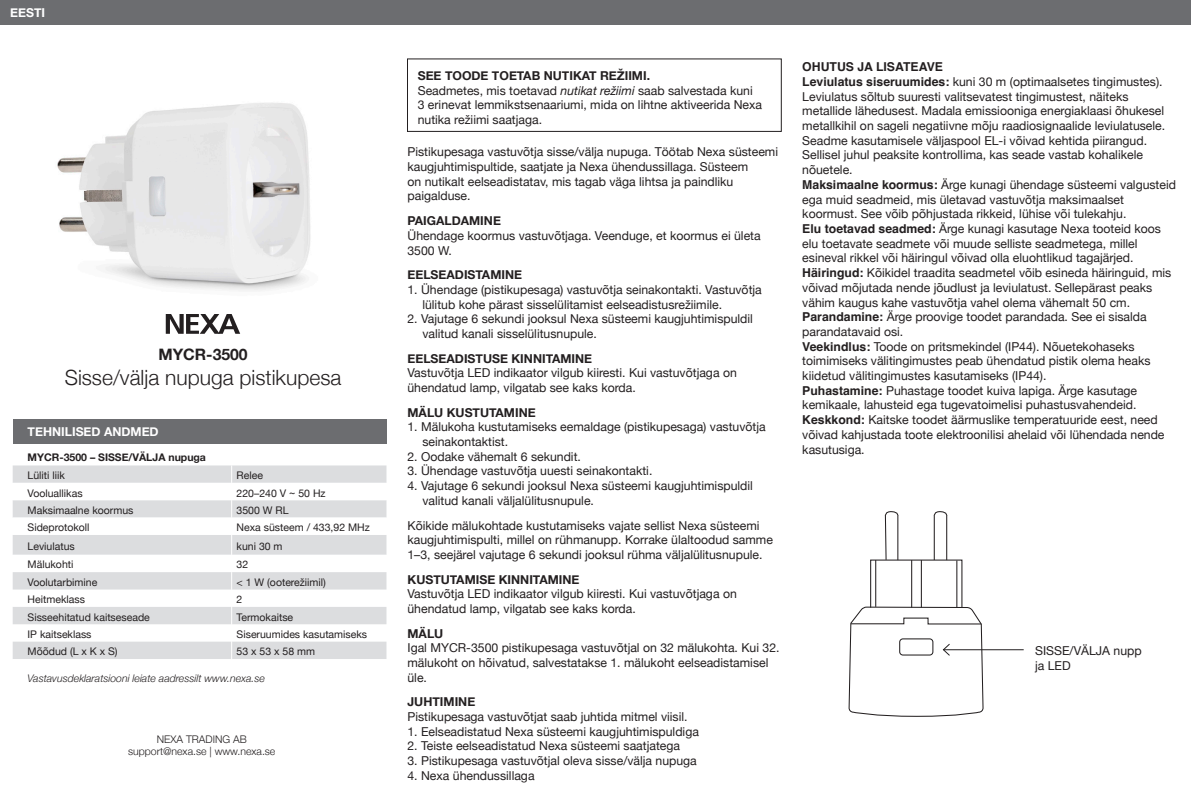
<style>
.page{position:relative;width:1191px;height:794px;background:#fff}
.page>*{position:absolute;margin:0;border:0;box-sizing:border-box;transform-origin:0 0}
.t1{font:300 21px "Helvetica Neue";color:#231f20}
.t2{font:700 15.75px "Helvetica Neue";color:#231f20}
.Brödtext{font:12.25px/14.7px "Helvetica Neue";color:#231f20}
.Rubrik{font:12.25px/14.7px "Helvetica Neue";color:#231f20}
.Rubrik-2{font:700 12.25px "Helvetica Neue";color:#231f20}
.Rubrik-3{font:700 12.25px "Helvetica Neue";color:#fff}
.t3{font:700 12.25px "Helvetica";color:#231f20}
.t4{font:10.5px "Helvetica Neue";color:#231f20}
.t5{font:italic 300 10.5px "Helvetica Neue";color:#231f20}
.t6{font:300 10.5px "Helvetica Neue";color:#231f20}
.t7{font:700 10.5px "Helvetica Neue";color:#231f20}
.s1{font-weight:700}
.s2{font-style:italic}
.s3{font-family:"Helvetica";font-weight:700}
</style>
<div class="page">
<img style="left:57px;top:102px;width:254px;height:189px">
<svg style="left:13px;top:465px;width:373px;height:194px"></svg>
<div style="left:13px;top:419px;width:373px;height:25px;background:#6c6d70"></div>
<div style="left:407px;top:59px;width:374px;height:73px;border:1px solid #231f20"></div>
<div style="left:870px;top:559px;width:92px;height:49px;border:1px solid #231f20"></div>
<hr style="left:956px;top:560px;width:1px;height:47px;background:#231f20">
<hr style="left:875px;top:560px;width:1px;height:47px;background:#231f20">
<svg style="left:884px;top:511px;width:16px;height:50px"></svg>
<svg style="left:933px;top:511px;width:15px;height:50px"></svg>
<hr style="left:911px;top:560px;width:1px;height:47px;background:#231f20">
<hr style="left:921px;top:560px;width:1px;height:47px;background:#231f20">
<hr style="left:943px;top:649px;width:80px;height:1px;background:#231f20">
<svg style="left:848px;top:606px;width:136px;height:111px"></svg>
<div style="left:0;top:0;width:1191px;height:25px;background:#6c6d70"></div>
<svg style="left:166px;top:314px;width:74px;height:20px"></svg>
<p class="Rubrik-3" style="left:10px;top:3px;width:36px">EESTI</p>
<p class="t2" style="left:158px;top:342px;width:91px">MYCR-3500</p>
<p class="t1" style="left:65px;top:360px;width:278px">Sisse/välja nupuga pistikupesa</p>
<p class="Rubrik-3" style="left:28px;top:422px;width:133px">TEHNILISED ANDMED</p>
<p class="t7" style="left:28px;top:448px;width:180px">MYCR-3500 – SISSE/VÄLJA nupuga</p>
<p class="t4" style="left:28px;top:468px;width:39px">Lüliti liik</p>
<p class="t4" style="left:237px;top:468px;width:28px">Relee</p>
<p class="t4" style="left:28px;top:485px;width:57px">Vooluallikas</p>
<p class="t4" style="left:237px;top:485px;width:90px">220–240 V ~ 50 Hz</p>
<p class="t4" style="left:28px;top:502px;width:107px">Maksimaalne koormus</p>
<p class="t4" style="left:237px;top:502px;width:53px">3500 W RL</p>
<p class="t4" style="left:28px;top:520px;width:64px">Sideprotokoll</p>
<p class="t4" style="left:237px;top:520px;width:135px">Nexa süsteem / 433,92 MHz</p>
<p class="t4" style="left:28px;top:538px;width:49px">Leviulatus</p>
<p class="t4" style="left:237px;top:538px;width:47px">kuni 30 m</p>
<p class="t4" style="left:28px;top:557px;width:47px">Mälukohti</p>
<p class="t4" style="left:237px;top:557px;width:13px">32</p>
<p class="t4" style="left:28px;top:574px;width:71px">Voolutarbimine</p>
<p class="t4" style="left:237px;top:574px;width:91px">&lt; 1 W (ooterežiimil)</p>
<p class="t4" style="left:28px;top:592px;width:59px">Heitmeklass</p>
<p class="t4" style="left:237px;top:592px;width:7px">2</p>
<p class="t4" style="left:28px;top:609px;width:124px">Sisseehitatud kaitseseade</p>
<p class="t4" style="left:237px;top:609px;width:58px">Termokaitse</p>
<p class="t4" style="left:28px;top:626px;width:65px">IP kaitseklass</p>
<p class="t4" style="left:237px;top:626px;width:132px">Siseruumides kasutamiseks</p>
<p class="t4" style="left:28px;top:644px;width:92px">Mõõdud (L x K x S)</p>
<p class="t4" style="left:237px;top:644px;width:80px">53 x 53 x 58 mm</p>
<p class="t5" style="left:28px;top:669px;width:239px">Vastavusdeklaratsiooni leiate aadressilt www.nexa.se</p>
<p class="t6" style="left:157px;top:730px;width:91px">NEXA TRADING AB</p>
<p class="t6" style="left:128px;top:743px;width:149px">support@nexa.se | www.nexa.se</p>
<p class="Brödtext" style="left:418px;top:69px;width:346px"><span class="s1">SEE TOODE TOETAB NUTIKAT REŽIIMI.<br></span>Seadmetes, mis toetavad <span class="s2">nutikat režiimi</span> saab salvestada kuni 3 erinevat lemmikstsenaariumi, mida on lihtne aktiveerida Nexa nutika režiimi saatjaga.</p>
<p class="Brödtext" style="left:407px;top:145px;width:372px">Pistikupesaga vastuvõtja sisse/välja nupuga. Töötab Nexa süsteemi kaugjuhtimispultide, saatjate ja Nexa ühendussillaga. Süsteem<br>on nutikalt eelseadistatav, mis tagab väga lihtsa ja paindliku paigalduse.</p>
<p class="Rubrik" style="left:407px;top:214px;width:355px"><span class="s1">PAIGALDAMINE<br></span>Ühendage koormus vastuvõtjaga. Veenduge, et koormus ei ületa<br>3500 W.</p>
<p class="Rubrik-2" style="left:407px;top:265px;width:116px">EELSEADISTAMINE</p>
<p class="Rubrik" style="left:422px;top:283px;width:341px;text-indent:-15px">1. Ühendage (pistikupesaga) vastuvõtja seinakontakti. Vastuvõtja lülitub kohe pärast sisselülitamist eelseadistusrežiimile.</p>
<p class="Rubrik" style="left:422px;top:312px;width:332px;text-indent:-15px">2. Vajutage 6 sekundi jooksul Nexa süsteemi kaugjuhtimispuldil valitud kanali sisselülitusnupule.</p>
<p class="Rubrik" style="left:407px;top:351px;width:331px"><span class="s1">EELSEADISTUSE KINNITAMINE<br></span>Vastuvõtja LED indikaator vilgub kiiresti. Kui vastuvõtjaga on ühendatud lamp, vilgatab see kaks korda.</p>
<p class="Rubrik-2" style="left:407px;top:403px;width:130px">MÄLU KUSTUTAMINE</p>
<p class="Rubrik" style="left:422px;top:420px;width:345px;text-indent:-15px">1. Mälukoha kustutamiseks eemaldage (pistikupesaga) vastuvõtja seinakontaktist.</p>
<p class="Rubrik" style="left:407px;top:450px;width:175px">2. Oodake vähemalt 6 sekundit.</p>
<p class="Rubrik" style="left:407px;top:464px;width:246px">3. Ühendage vastuvõtja uuesti seinakontakti.</p>
<p class="Rubrik" style="left:422px;top:479px;width:332px;text-indent:-15px">4. Vajutage 6 sekundi jooksul Nexa süsteemi kaugjuhtimispuldil valitud kanali väljalülitusnupule.</p>
<p class="Brödtext" style="left:407px;top:518px;width:367px">Kõikide mälukohtade kustutamiseks vajate sellist Nexa süsteemi kaugjuhtimispulti, millel on rühmanupp. Korrake ülaltoodud samme<br>1–3, seejärel vajutage 6 sekundi jooksul rühma väljalülitusnupule.</p>
<p class="Brödtext" style="left:407px;top:572px;width:331px"><span class="s1">KUSTUTAMISE KINNITAMINE<br></span>Vastuvõtja LED indikaator vilgub kiiresti. Kui vastuvõtjaga on ühendatud lamp, vilgatab see kaks korda.</p>
<p class="Brödtext" style="left:407px;top:626px;width:373px"><span class="s1">MÄLU<br></span>Igal MYCR-3500 pistikupesaga vastuvõtjal on 32 mälukohta. Kui 32. mälukoht on hõivatud, salvestatakse 1. mälukoht eelseadistamisel üle.</p>
<p class="Brödtext" style="left:407px;top:695px;width:281px"><span class="s1">JUHTIMINE<br></span>Pistikupesaga vastuvõtjat saab juhtida mitmel viisil.</p>
<p class="Brödtext" style="left:407px;top:724px;width:293px">1. Eelseadistatud Nexa süsteemi kaugjuhtimispuldiga</p>
<p class="Brödtext" style="left:407px;top:739px;width:274px">2. Teiste eelseadistatud Nexa süsteemi saatjatega</p>
<p class="Brödtext" style="left:407px;top:754px;width:291px">3. Pistikupesaga vastuvõtjal oleva sisse/välja nupuga</p>
<p class="Brödtext" style="left:407px;top:769px;width:129px">4. Nexa ühendussillaga</p>
<p class="t3" style="left:802px;top:59px;width:142px">OHUTUS JA LISATEAVE</p>
<p class="Brödtext" style="left:802px;top:75px;width:364px"><span class="s3">Leviulatus siseruumides:</span> kuni 30 m (optimaalsetes tingimustes).<br>Leviulatus sõltub suuresti valitsevatest tingimustest, näiteks metallide lähedusest. Madala emissiooniga energiaklaasi õhukesel metallkihil on sageli negatiivne mõju raadiosignaalide leviulatusele.<br>Seadme kasutamisele väljaspool EL-i võivad kehtida piirangud.<br>Sellisel juhul peaksite kontrollima, kas seade vastab kohalikele nõuetele.</p>
<p class="Brödtext" style="left:802px;top:178px;width:375px"><span class="s3">Maksimaalne koormus:</span> Ärge kunagi ühendage süsteemi valgusteid ega muid seadmeid, mis ületavad vastuvõtja maksimaalset koormust. See võib põhjustada rikkeid, lühise või tulekahju.</p>
<p class="Brödtext" style="left:802px;top:222px;width:360px"><span class="s3">Elu toetavad seadmed:</span> Ärge kunagi kasutage Nexa tooteid koos elu toetavate seadmete või muude selliste seadmetega, millel esineval rikkel või häiringul võivad olla eluohtlikud tagajärjed.</p>
<p class="Brödtext" style="left:802px;top:266px;width:370px"><span class="s3">Häiringud:</span> Kõikidel traadita seadmetel võib esineda häiringuid, mis võivad mõjutada nende jõudlust ja leviulatust. Sellepärast peaks vähim kaugus kahe vastuvõtja vahel olema vähemalt 50 cm.</p>
<p class="Brödtext" style="left:802px;top:310px;width:346px"><span class="s3">Parandamine:</span> Ärge proovige toodet parandada. See ei sisalda parandatavaid osi.</p>
<p class="Brödtext" style="left:802px;top:339px;width:350px"><span class="s3">Veekindlus:</span> Toode on pritsmekindel (IP44). Nõuetekohaseks toimimiseks välitingimustes peab ühendatud pistik olema heaks kiidetud välitingimustes kasutamiseks (IP44).</p>
<p class="Brödtext" style="left:802px;top:384px;width:336px"><span class="s3">Puhastamine:</span> Puhastage toodet kuiva lapiga. Ärge kasutage kemikaale, lahusteid ega tugevatoimelisi puhastusvahendeid.</p>
<p class="Brödtext" style="left:802px;top:413px;width:364px"><span class="s3">Keskkond:</span> Kaitske toodet äärmuslike temperatuuride eest, need võivad kahjustada toote elektroonilisi ahelaid või lühendada nende kasutusiga.</p>
<p class="Brödtext" style="left:1035px;top:644px;width:108px">SISSE/VÄLJA nupp</p>
<p class="Brödtext" style="left:1035px;top:659px;width:37px">ja LED</p>
</div>
